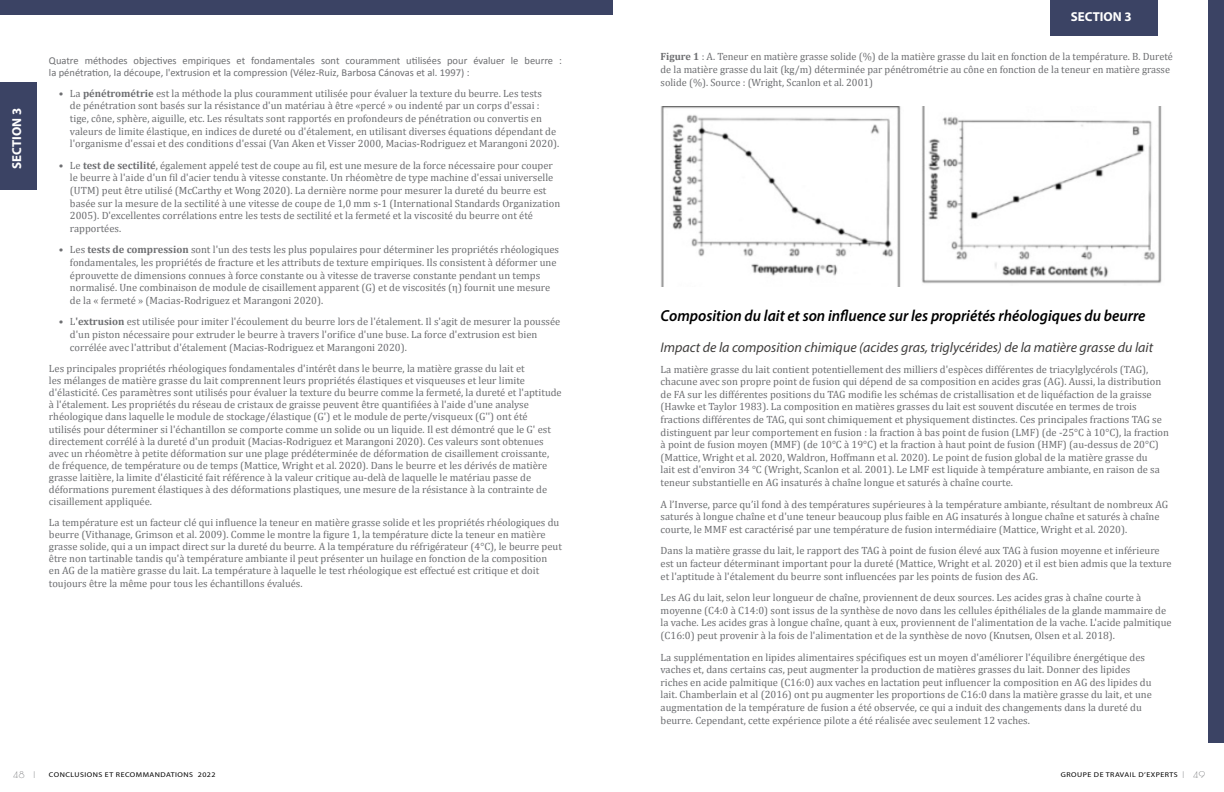
<style>
.page{position:relative;width:1224px;height:792px;background:#fff}
.page>*{position:absolute;margin:0;border:0;box-sizing:border-box;transform-origin:0 0}
.t1{font:italic 600 16px "Myriad Pro";color:#000;scale:.95 1}
.t2{font:italic 14px "Myriad Pro";color:#403e3d}
.t3{font:700 13px "Myriad Hebrew";color:#fff}
.t4{font:10.5px/12.6px "Cambria";color:#6d6e71}
.t5{font:10.5px/12.1px "Calibri";color:#6d6e71}
.t6{font:9px "Poiret One";color:#636466;scale:1.13 1}
.t7{font:7px "Myriad Pro";letter-spacing:.06em;color:#000101;scale:1.13 1}
.s1{font-weight:700}
.s2{font-family:"Poiret One";font-size:9px;color:#636466}
</style>
<div class="page">
<div style="left:0;top:82px;width:36px;height:107px;background:#3b4364"></div>
<div style="left:1050px;top:0;width:107px;height:36px;background:#3b4364"></div>
<div style="left:1208px;top:0;width:16px;height:742px;background:#3b4364"></div>
<div style="left:0;top:0;width:613px;height:15px;background:#3b4364"></div>
<img style="left:661px;top:107px;width:240px;height:179px">
<img style="left:922px;top:107px;width:240px;height:177px">
<p class="t3" style="left:10px;top:169px;width:62px;rotate:-90deg">SECTION 3</p>
<p class="t5" style="left:49px;top:55px;width:515px">Quatre méthodes objectives empiriques et fondamentales sont couramment utilisées pour évaluer le beurre : la pénétration, la découpe, l'extrusion et la compression (Vélez‐Ruiz, Barbosa Cánovas et al. 1997) :</p>
<p class="t4" style="left:70px;top:87px;width:491px;text-indent:-11px">• La <span class="s1">pénétrométrie</span> est la méthode la plus couramment utilisée pour évaluer la texture du beurre. Les tests<br>de pénétration sont basés sur la résistance d'un matériau à être «percé » ou indenté par un corps d'essai : tige, cône, sphère, aiguille, etc. Les résultats sont rapportés en profondeurs de pénétration ou convertis en valeurs de limite élastique, en indices de dureté ou d'étalement, en utilisant diverses équations dépendant de l'organisme d'essai et des conditions d'essai (Van Aken et Visser 2000, Macias-Rodriguez et Marangoni 2020).</p>
<p class="t4" style="left:70px;top:159px;width:492px;text-indent:-11px">• Le <span class="s1">test de sectilité</span>, également appelé test de coupe au fil, est une mesure de la force nécessaire pour couper le beurre à l'aide d'un fil d'acier tendu à vitesse constante. Un rhéomètre de type machine d'essai universelle (UTM) peut être utilisé (McCarthy et Wong 2020). La dernière norme pour mesurer la dureté du beurre est basée sur la mesure de la sectilité à une vitesse de coupe de 1,0 mm s-1 (International Standards Organization 2005). D'excellentes corrélations entre les tests de sectilité et la fermeté et la viscosité du beurre ont été rapportées.</p>
<p class="t4" style="left:70px;top:243px;width:491px;text-indent:-11px">• Les <span class="s1">tests de compression</span> sont l'un des tests les plus populaires pour déterminer les propriétés rhéologiques fondamentales, les propriétés de fracture et les attributs de texture empiriques. Ils consistent à déformer une éprouvette de dimensions connues à force constante ou à vitesse de traverse constante pendant un temps normalisé. Une combinaison de module de cisaillement apparent (G) et de viscosités (η) fournit une mesure de la « fermeté » (Macias-Rodriguez et Marangoni 2020).</p>
<p class="t4" style="left:70px;top:315px;width:492px;line-height:12.9px;text-indent:-11px">• L<span class="s1">'extrusion</span> est utilisée pour imiter l'écoulement du beurre lors de l'étalement. Il s'agit de mesurer la poussée d'un piston nécessaire pour extruder le beurre à travers l'orifice d'une buse. La force d'extrusion est bien corrélée avec l'attribut d'étalement (Macias-Rodriguez et Marangoni 2020).</p>
<p class="t4" style="left:49px;top:363px;width:514px;line-height:12.1px">Les principales propriétés rhéologiques fondamentales d'intérêt dans le beurre, la matière grasse du lait et<br>les mélanges de matière grasse du lait comprennent leurs propriétés élastiques et visqueuses et leur limite d'élasticité. Ces paramètres sont utilisés pour évaluer la texture du beurre comme la fermeté, la dureté et l'aptitude à l'étalement. Les propriétés du réseau de cristaux de graisse peuvent être quantifiées à l'aide d'une analyse rhéologique dans laquelle le module de stockage/élastique (G') et le module de perte/visqueux (G'') ont été utilisés pour déterminer si l'échantillon se comporte comme un solide ou un liquide. Il est démontré que le G' est directement corrélé à la dureté d'un produit (Macias-Rodriguez et Marangoni 2020). Ces valeurs sont obtenues avec un rhéomètre à petite déformation sur une plage prédéterminée de déformation de cisaillement croissante, de fréquence, de température ou de temps (Mattice, Wright et al. 2020). Dans le beurre et les dérivés de matière grasse laitière, la limite d'élasticité fait référence à la valeur critique au-delà de laquelle le matériau passe de déformations purement élastiques à des déformations plastiques, une mesure de la résistance à la contrainte de cisaillement appliquée.</p>
<p class="t4" style="left:49px;top:516px;width:514px;line-height:12.2px">La température est un facteur clé qui influence la teneur en matière grasse solide et les propriétés rhéologiques du beurre (Vithanage, Grimson et al. 2009). Comme le montre la figure 1, la température dicte la teneur en matière grasse solide, qui a un impact direct sur la dureté du beurre. A la température du réfrigérateur (4°C), le beurre peut être non tartinable tandis qu'à température ambiante il peut présenter un huilage en fonction de la composition<br>en AG de la matière grasse du lait. La température à laquelle le test rhéologique est effectué est critique et doit toujours être la même pour tous les échantillons évalués.</p>
<p class="t3" style="left:1071px;top:9px;width:62px">SECTION 3</p>
<p class="t4" style="left:661px;top:50px;width:514px;line-height:12.9px"><span class="s1">Figure 1</span> : A. Teneur en matière grasse solide (%) de la matière grasse du lait en fonction de la température. B. Dureté de la matière grasse du lait (kg/m) déterminée par pénétrométrie au cône en fonction de la teneur en matière grasse solide (%). Source : (Wright, Scanlon et al. 2001)</p>
<h1 class="t1" style="left:661px;top:306px;width:512px">Composition du lait et son influence sur les propriétés rhéologiques du beurre</h1>
<h2 class="t2" style="left:661px;top:339px;width:494px">Impact de la composition chimique (acides gras, triglycérides) de la matière grasse du lait</h2>
<p class="t4" style="left:661px;top:363px;width:510px">La matière grasse du lait contient potentiellement des milliers d'espèces différentes de triacylglycérols (TAG), chacune avec son propre point de fusion qui dépend de sa composition en acides gras (AG). Aussi, la distribution de FA sur les différentes positions du TAG modifie les schémas de cristallisation et de liquéfaction de la graisse (Hawke et Taylor 1983). La composition en matières grasses du lait est souvent discutée en termes de trois fractions différentes de TAG, qui sont chimiquement et physiquement distinctes. Ces principales fractions TAG se distinguent par leur comportement en fusion : la fraction à bas point de fusion (LMF) (de -25°C à 10°C), la fraction à point de fusion moyen (MMF) (de 10°C à 19°C) et la fraction à haut point de fusion (HMF) (au-dessus de 20°C) (Mattice, Wright et al. 2020, Waldron, Hoffmann et al. 2020). Le point de fusion global de la matière grasse du<br>lait est d'environ 34 °C (Wright, Scanlon et al. 2001). Le LMF est liquide à température ambiante, en raison de sa teneur substantielle en AG insaturés à chaîne longue et saturés à chaîne courte.</p>
<p class="t4" style="left:661px;top:498px;width:509px">A l’Inverse, parce qu’il fond à des températures supérieures à la température ambiante, résultant de nombreux AG saturés à longue chaîne et d'une teneur beaucoup plus faible en AG insaturés à longue chaîne et saturés à chaîne courte, le MMF est caractérisé par une température de fusion intermédiaire (Mattice, Wright et al. 2020).</p>
<p class="t4" style="left:661px;top:545px;width:513px">Dans la matière grasse du lait, le rapport des TAG à point de fusion élevé aux TAG à fusion moyenne et inférieure est un facteur déterminant important pour la dureté (Mattice, Wright et al. 2020) et il est bien admis que la texture et l'aptitude à l'étalement du beurre sont influencées par les points de fusion des AG.</p>
<p class="t4" style="left:661px;top:591px;width:513px">Les AG du lait, selon leur longueur de chaîne, proviennent de deux sources. Les acides gras à chaîne courte à moyenne (C4:0 à C14:0) sont issus de la synthèse de novo dans les cellules épithéliales de la glande mammaire de la vache. Les acides gras à longue chaîne, quant à eux, proviennent de l'alimentation de la vache. L'acide palmitique (C16:0) peut provenir à la fois de l'alimentation et de la synthèse de novo (Knutsen, Olsen et al. 2018).</p>
<p class="t4" style="left:661px;top:651px;width:493px">La supplémentation en lipides alimentaires spécifiques est un moyen d'améliorer l'équilibre énergétique des vaches et, dans certains cas, peut augmenter la production de matières grasses du lait. Donner des lipides riches en acide palmitique (C16:0) aux vaches en lactation peut influencer la composition en AG des lipides du lait. Chamberlain et al (2016) ont pu augmenter les proportions de C16:0 dans la matière grasse du lait, et une augmentation de la température de fusion a été observée, ce qui a induit des changements dans la dureté du beurre. Cependant, cette expérience pilote a été réalisée avec seulement 12 vaches.</p>
<p class="t6" style="left:13px;top:769px;width:21px">48 |</p>
<p class="t7" style="left:49px;top:770px;width:149px">CONCLUSIONS ET RECOMMANDATIONS 2022</p>
<p class="t7" style="left:1061px;top:770px;width:129px">GROUPE DE TRAVAIL D’EXPERTS <span class="s2">| 49</span></p>
</div>
